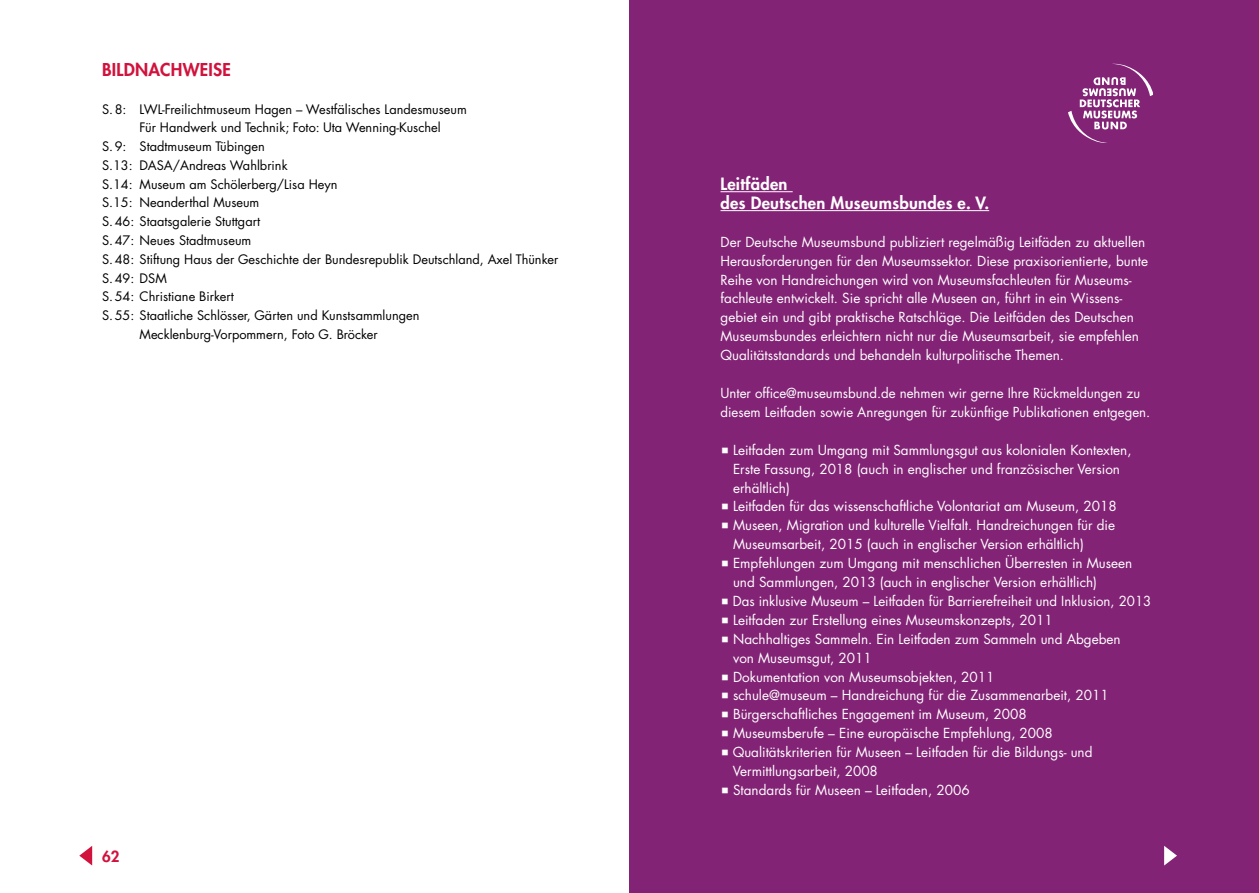
<style>
.page{position:relative;width:1259px;height:893px;background:#fff}
.page>*{position:absolute;margin:0;border:0;box-sizing:border-box;transform-origin:0 0}
.t1{font:800 17.25px "Futura LT Pro";letter-spacing:.015em;color:#d1123c}
.t2{font:800 16.5px/18.9px "Futura LT Pro";letter-spacing:.02em;color:#fff}
.t3{font:800 15px "Futura LT Pro";color:#d1123c}
.t4{font:13.5px/18.9px "Futura LT Pro";color:#fff}
.t5{font:12.75px "Futura LT Pro";color:#000}
</style>
<div class="page">
<div style="left:629px;top:0;width:630px;height:893px;background:#832376"></div>
<hr style="left:720px;top:191px;width:72px;height:1px;background:#fff">
<hr style="left:720px;top:210px;width:269px;height:1px;background:#fff">
<svg style="left:1068px;top:63px;width:85px;height:80px"></svg>
<svg style="left:1164px;top:846px;width:13px;height:19px"></svg>
<svg style="left:79px;top:846px;width:13px;height:19px"></svg>
<p class="t1" style="left:102px;top:57px;width:130px">BILDNACHWEISE</p>
<p class="t5" style="left:102px;top:100px;width:366px">S.8: LWL-Freilichtmuseum Hagen – Westfälisches Landesmuseum</p>
<p class="t5" style="left:140px;top:119px;width:302px">Für Handwerk und Technik; Foto: Uta Wenning-Kuschel</p>
<p class="t5" style="left:102px;top:138px;width:164px">S.9: Stadtmuseum Tübingen</p>
<p class="t5" style="left:102px;top:157px;width:187px">S.13: DASA/Andreas Wahlbrink</p>
<p class="t5" style="left:102px;top:175px;width:237px">S.14: Museum am Schölerberg/Lisa Heyn</p>
<p class="t5" style="left:102px;top:194px;width:159px">S.15: Neanderthal Museum</p>
<p class="t5" style="left:102px;top:213px;width:160px">S.46: Staatsgalerie Stuttgart</p>
<p class="t5" style="left:102px;top:232px;width:151px">S.47: Neues Stadtmuseum</p>
<p class="t5" style="left:102px;top:250px;width:458px">S.48: Stiftung Haus der Geschichte der Bundesrepublik Deutschland, Axel Thünker</p>
<p class="t5" style="left:102px;top:269px;width:66px">S.49: DSM</p>
<p class="t5" style="left:102px;top:288px;width:133px">S.54: Christiane Birkert</p>
<p class="t5" style="left:102px;top:307px;width:319px">S.55: Staatliche Schlösser, Gärten und Kunstsammlungen</p>
<p class="t5" style="left:140px;top:326px;width:240px">Mecklenburg-Vorpommern, Foto G. Bröcker</p>
<p class="t3" style="left:102px;top:845px;width:19px">62</p>
<p class="t2" style="left:720px;top:174px;width:270px">Leitfäden<br>des Deutschen Museumsbundes e. V.</p>
<p class="t4" style="left:720px;top:232px;width:429px">Der Deutsche Museumsbund publiziert regelmäßig Leitfäden zu aktuellen Herausforderungen für den Museumssektor. Diese praxisorientierte, bunte Reihe von Handreichungen wird von Museumsfachleuten für Museums&shy;fachleute entwickelt. Sie spricht alle Museen an, führt in ein Wissens&shy;gebiet ein und gibt praktische Ratschläge. Die Leitfäden des Deutschen Museumsbundes erleichtern nicht nur die Museumsarbeit, sie empfehlen Qualitätsstandards und behandeln kulturpolitische Themen.</p>
<p class="t4" style="left:720px;top:383px;width:431px">Unter office@museumsbund.de nehmen wir gerne Ihre Rückmeldungen zu diesem Leitfaden sowie Anregungen für zukünftige Publikationen entgegen.</p>
<p class="t4" style="left:733px;top:440px;width:420px">Leitfaden zum Umgang mit Sammlungsgut aus kolonialen Kontexten, Erste Fassung, 2018 (auch in englischer und französischer Version erhältlich)<br>Leitfaden für das wissenschaftliche Volontariat am Museum, 2018<br>Museen, Migration und kulturelle Vielfalt. Handreichungen für die Museumsarbeit, 2015 (auch in englischer Version erhältlich)<br>Empfehlungen zum Umgang mit menschlichen Überresten in Museen und Sammlungen, 2013 (auch in englischer Version erhältlich)<br>Das inklusive Museum – Leitfaden für Barrierefreiheit und Inklusion, 2013<br>Leitfaden zur Erstellung eines Museumskonzepts, 2011<br>Nachhaltiges Sammeln. Ein Leitfaden zum Sammeln und Abgeben<br>von Museumsgut, 2011<br>Dokumentation von Museumsobjekten, 2011<br>schule@museum – Handreichung für die Zusammenarbeit, 2011<br>Bürgerschaftliches Engagement im Museum, 2008<br>Museumsberufe – Eine europäische Empfehlung, 2008<br>Qualitätskriterien für Museen – Leitfaden für die Bildungs- und Vermittlungsarbeit, 2008<br>Standards für Museen – Leitfaden, 2006</p>
</div>
